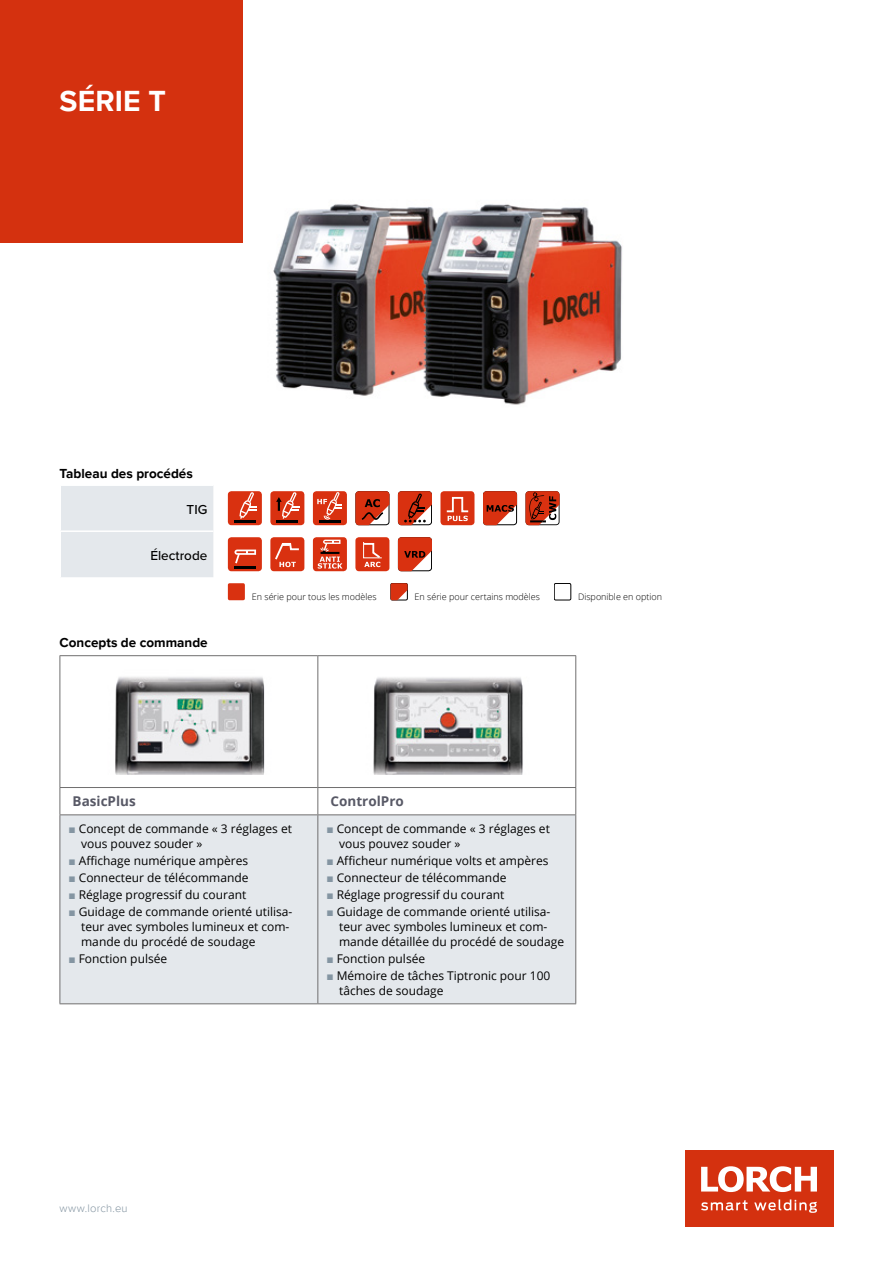
<style>
.page{position:relative;width:893px;height:1263px;background:#fff}
.page>*{position:absolute;margin:0;border:0;box-sizing:border-box;transform-origin:0 0}
.t1{font:700 30px "Proxima Nova";letter-spacing:.005em;color:#fff}
.t2{font:700 13.5px "Proxima Nova";color:#000}
.t3{font:700 13.5px "Open Sans";color:#585966}
.t4{font:500 13.5px "Proxima Nova";color:#000}
.t5{font:12px/15px "Open Sans";color:#000}
.t6{font:300 11.25px "Proxima Nova";letter-spacing:.02em;color:#8495a2}
.t7{font:300 9px "Open Sans";color:#000}
.s1{font-family:"Arial";color:#8495a2}
</style>
<div class="page">
<img style="left:234px;top:192px;width:388px;height:213px">
<div style="left:0;top:0;width:242px;height:242px;background:#d4310f"></div>
<div style="left:685px;top:1150px;width:148px;height:77px;background:#d4310f"></div>
<svg style="left:701px;top:1166px;width:116px;height:26px"></svg>
<svg style="left:701px;top:1199px;width:116px;height:14px"></svg>
<div style="left:61px;top:486px;width:152px;height:91px;background:#e4e8ec"></div>
<hr style="left:60px;top:530px;width:153px;height:2px;background:#fff">
<div style="left:228px;top:491px;width:34px;height:34px;background:#d93110;border-radius:4px"></div>
<hr style="left:234px;top:520px;width:21px;height:2px;background:#000">
<svg style="left:239px;top:491px;width:18px;height:28px"></svg>
<div style="left:270px;top:491px;width:34px;height:34px;background:#d93110;border-radius:4px"></div>
<hr style="left:277px;top:520px;width:21px;height:2px;background:#000">
<svg style="left:276px;top:491px;width:23px;height:28px"></svg>
<div style="left:313px;top:491px;width:34px;height:34px;background:#d93110;border-radius:4px"></div>
<hr style="left:319px;top:520px;width:21px;height:2px;background:#000">
<svg style="left:317px;top:491px;width:25px;height:29px"></svg>
<svg style="left:355px;top:491px;width:34px;height:34px"></svg>
<svg style="left:398px;top:491px;width:34px;height:34px"></svg>
<div style="left:440px;top:491px;width:34px;height:34px;background:#d93110;border-radius:4px"></div>
<svg style="left:446px;top:496px;width:23px;height:25px"></svg>
<svg style="left:483px;top:491px;width:34px;height:34px"></svg>
<svg style="left:525px;top:491px;width:35px;height:34px"></svg>
<div style="left:228px;top:537px;width:34px;height:34px;background:#d93110;border-radius:4px"></div>
<svg style="left:234px;top:549px;width:22px;height:14px"></svg>
<hr style="left:234px;top:566px;width:21px;height:2px;background:#000">
<div style="left:270px;top:537px;width:34px;height:34px;background:#d93110;border-radius:4px"></div>
<svg style="left:275px;top:543px;width:24px;height:24px"></svg>
<div style="left:313px;top:537px;width:34px;height:34px;background:#d93110;border-radius:4px"></div>
<svg style="left:318px;top:540px;width:24px;height:29px"></svg>
<div style="left:355px;top:537px;width:34px;height:34px;background:#d93110;border-radius:4px"></div>
<svg style="left:363px;top:542px;width:19px;height:25px"></svg>
<svg style="left:398px;top:537px;width:34px;height:34px"></svg>
<div style="left:228px;top:583px;width:17px;height:17px;background:#d93110;border-radius:2px"></div>
<svg style="left:391px;top:583px;width:17px;height:17px"></svg>
<div style="left:554px;top:583px;width:17px;height:17px;border:1px solid #000;border-radius:2px"></div>
<div style="left:61px;top:815px;width:514px;height:188px;background:#e4e8ec"></div>
<hr style="left:60px;top:655px;width:258px;height:1px;background:#706f6f">
<hr style="left:60px;top:656px;width:1px;height:131px;background:#706f6f">
<hr style="left:318px;top:655px;width:258px;height:1px;background:#706f6f">
<hr style="left:317px;top:656px;width:1px;height:131px;background:#706f6f">
<hr style="left:575px;top:656px;width:1px;height:131px;background:#706f6f">
<hr style="left:60px;top:787px;width:258px;height:1px;background:#706f6f">
<svg style="left:60px;top:788px;width:1px;height:26px"></svg>
<hr style="left:318px;top:787px;width:258px;height:1px;background:#706f6f">
<svg style="left:317px;top:788px;width:1px;height:26px"></svg>
<svg style="left:575px;top:788px;width:1px;height:26px"></svg>
<hr style="left:60px;top:814px;width:258px;height:1px;background:#706f6f">
<hr style="left:60px;top:815px;width:1px;height:188px;background:#706f6f">
<hr style="left:60px;top:1003px;width:258px;height:1px;background:#706f6f">
<hr style="left:318px;top:814px;width:258px;height:1px;background:#706f6f">
<hr style="left:317px;top:815px;width:1px;height:188px;background:#706f6f">
<hr style="left:575px;top:815px;width:1px;height:188px;background:#706f6f">
<hr style="left:318px;top:1003px;width:258px;height:1px;background:#706f6f">
<img style="left:115px;top:677px;width:150px;height:98px">
<img style="left:373px;top:677px;width:150px;height:98px">
<h1 class="t1" style="left:60px;top:78px;width:108px">SÉRIE T</h1>
<p class="t2" style="left:60px;top:464px;width:135px">Tableau des procédés</p>
<p class="t4" style="left:187px;top:499px;width:22px">TIG</p>
<p class="t4" style="left:150px;top:545px;width:58px">Électrode</p>
<p class="t2" style="left:60px;top:632px;width:150px">Concepts de commande</p>
<p class="t7" style="left:252px;top:591px;width:126px">En série pour tous les modèles</p>
<p class="t7" style="left:415px;top:591px;width:127px">En série pour certains modèles</p>
<p class="t7" style="left:578px;top:591px;width:86px">Disponible en option</p>
<p class="t3" style="left:73px;top:792px;width:65px">BasicPlus</p>
<p class="t3" style="left:331px;top:792px;width:75px">ControlPro</p>
<p class="t5" style="left:81px;top:820px;width:212px;text-indent:-13px"><span class="s1">■</span> Concept de commande « 3 réglages et vous pouvez souder »</p>
<p class="t5" style="left:68px;top:852px;width:181px"><span class="s1">■</span> Affichage numérique ampères</p>
<p class="t5" style="left:68px;top:870px;width:182px"><span class="s1">■</span> Connecteur de télécommande</p>
<p class="t5" style="left:68px;top:887px;width:179px"><span class="s1">■</span> Réglage progressif du courant</p>
<p class="t5" style="left:81px;top:904px;width:213px;text-indent:-13px"><span class="s1">■</span> Guidage de commande orienté utilisa&shy;teur avec symboles lumineux et com&shy;mande du procédé de soudage</p>
<p class="t5" style="left:68px;top:951px;width:100px"><span class="s1">■</span> Fonction pulsée</p>
<p class="t5" style="left:339px;top:820px;width:212px;text-indent:-13px"><span class="s1">■</span> Concept de commande « 3 réglages et vous pouvez souder »</p>
<p class="t5" style="left:326px;top:852px;width:224px"><span class="s1">■</span> Afficheur numérique volts et ampères</p>
<p class="t5" style="left:326px;top:870px;width:182px"><span class="s1">■</span> Connecteur de télécommande</p>
<p class="t5" style="left:326px;top:887px;width:179px"><span class="s1">■</span> Réglage progressif du courant</p>
<p class="t5" style="left:339px;top:904px;width:226px;text-indent:-13px"><span class="s1">■</span> Guidage de commande orienté utilisa&shy;teur avec symboles lumineux et com&shy;mande détaillée du procédé de soudage</p>
<p class="t5" style="left:326px;top:951px;width:100px"><span class="s1">■</span> Fonction pulsée</p>
<p class="t5" style="left:339px;top:968px;width:213px;text-indent:-13px"><span class="s1">■</span> Mémoire de tâches Tiptronic pour 100 tâches de soudage</p>
<p class="t6" style="left:60px;top:1200px;width:70px">www.lorch.eu</p>
</div>
